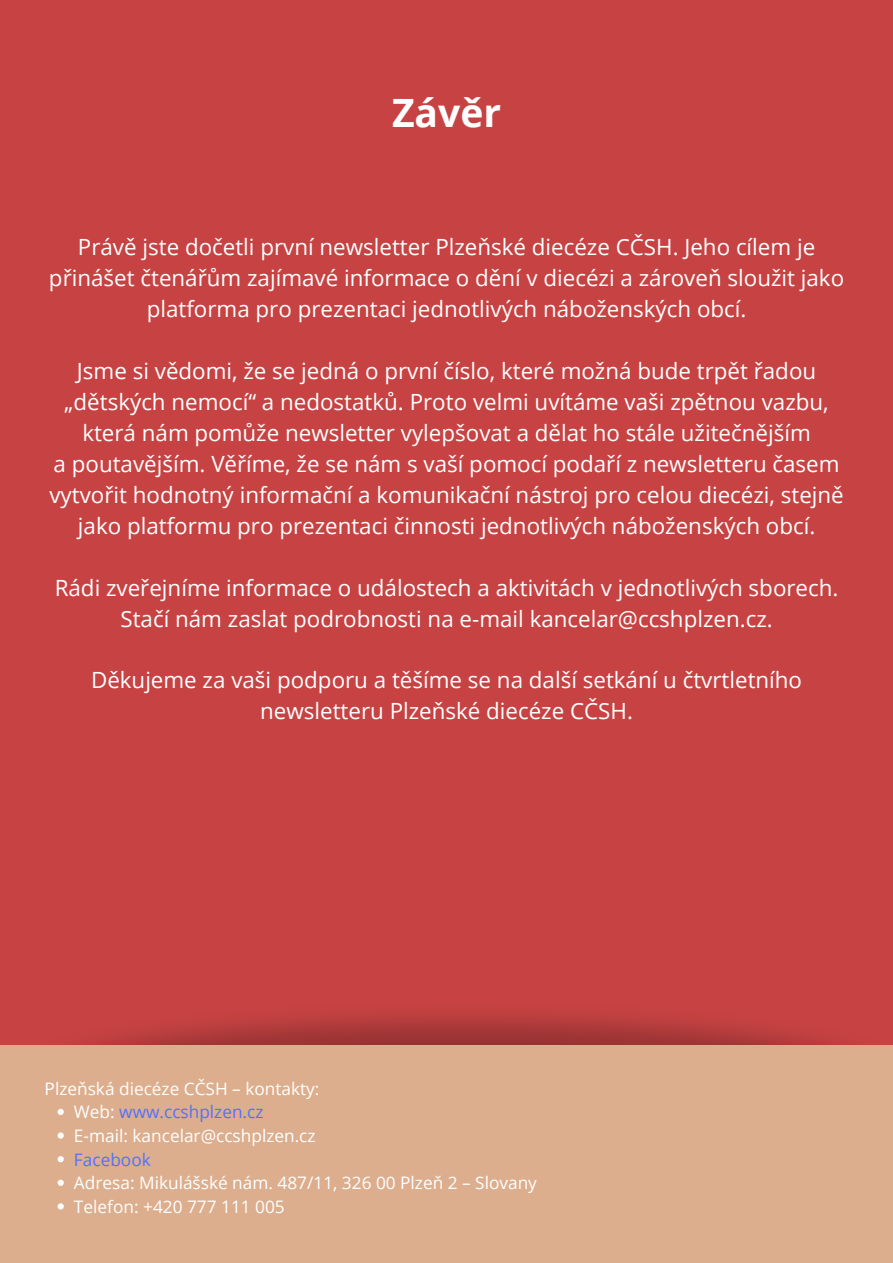
<style>
.page{position:relative;width:893px;height:1263px;background:#c74343}
.page>*{position:absolute;margin:0;border:0;box-sizing:border-box;transform-origin:0 0}
.t1{font:700 39px "Open Sans";color:#fff}
.t2{font:22.35px/30.9px "Open Sans";color:#fff;text-align:center}
.t3{font:17.25px/23.6px "Open Sans";color:#fff}
.t4{font:17.25px "Open Sans";color:#5271ff}
.s1{color:#5271ff}
</style>
<div class="page">
<div style="left:0;top:1045px;width:893px;height:218px;background:#ddae8d"></div>
<svg style="left:58px;top:1109px;width:6px;height:6px"></svg>
<svg style="left:58px;top:1132px;width:6px;height:6px"></svg>
<svg style="left:58px;top:1156px;width:6px;height:6px"></svg>
<svg style="left:58px;top:1180px;width:6px;height:6px"></svg>
<svg style="left:58px;top:1203px;width:6px;height:6px"></svg>
<h1 class="t1" style="left:392px;top:85px;width:111px">Závěr</h1>
<p class="t2" style="left:49px;top:231px;width:796px">Právě jste dočetli první newsletter Plzeňské diecéze CČSH. Jeho cílem je přinášet čtenářům zajímavé informace o dění v diecézi a zároveň sloužit jako platforma pro prezentaci jednotlivých náboženských obcí.</p>
<p class="t2" style="left:49px;top:355px;width:796px">Jsme si vědomi, že se jedná o první číslo, které možná bude trpět řadou „dětských nemocí“ a nedostatků. Proto velmi uvítáme vaši zpětnou vazbu, která nám pomůže newsletter vylepšovat a dělat ho stále užitečnějším<br>a poutavějším. Věříme, že se nám s vaší pomocí podaří z newsletteru časem vytvořit hodnotný informační a komunikační nástroj pro celou diecézi, stejně jako platformu pro prezentaci činnosti jednotlivých náboženských obcí.</p>
<p class="t2" style="left:55px;top:571px;width:785px">Rádi zveřejníme informace o událostech a aktivitách v jednotlivých sborech.<br>Stačí nám zaslat podrobnosti na e-mail kancelar@ccshplzen.cz.</p>
<p class="t2" style="left:91px;top:664px;width:712px">Děkujeme za vaši podporu a těšíme se na další setkání u čtvrtletního newsletteru Plzeňské diecéze CČSH.</p>
<p class="t3" style="left:74px;top:1076px;width:247px;text-indent:-29px">Plzeňská diecéze CČSH – kontakty:<br>Web: <span class="s1">www.ccshplzen.cz<br></span>E-mail: kancelar@ccshplzen.cz</p>
<p class="t4" style="left:74px;top:1147px;width:78px">Facebook</p>
<p class="t3" style="left:74px;top:1171px;width:464px">Adresa: Mikulášské nám. 487/11, 326 00 Plzeň 2 – Slovany<br>Telefon: +420 777 111 005</p>
</div>
